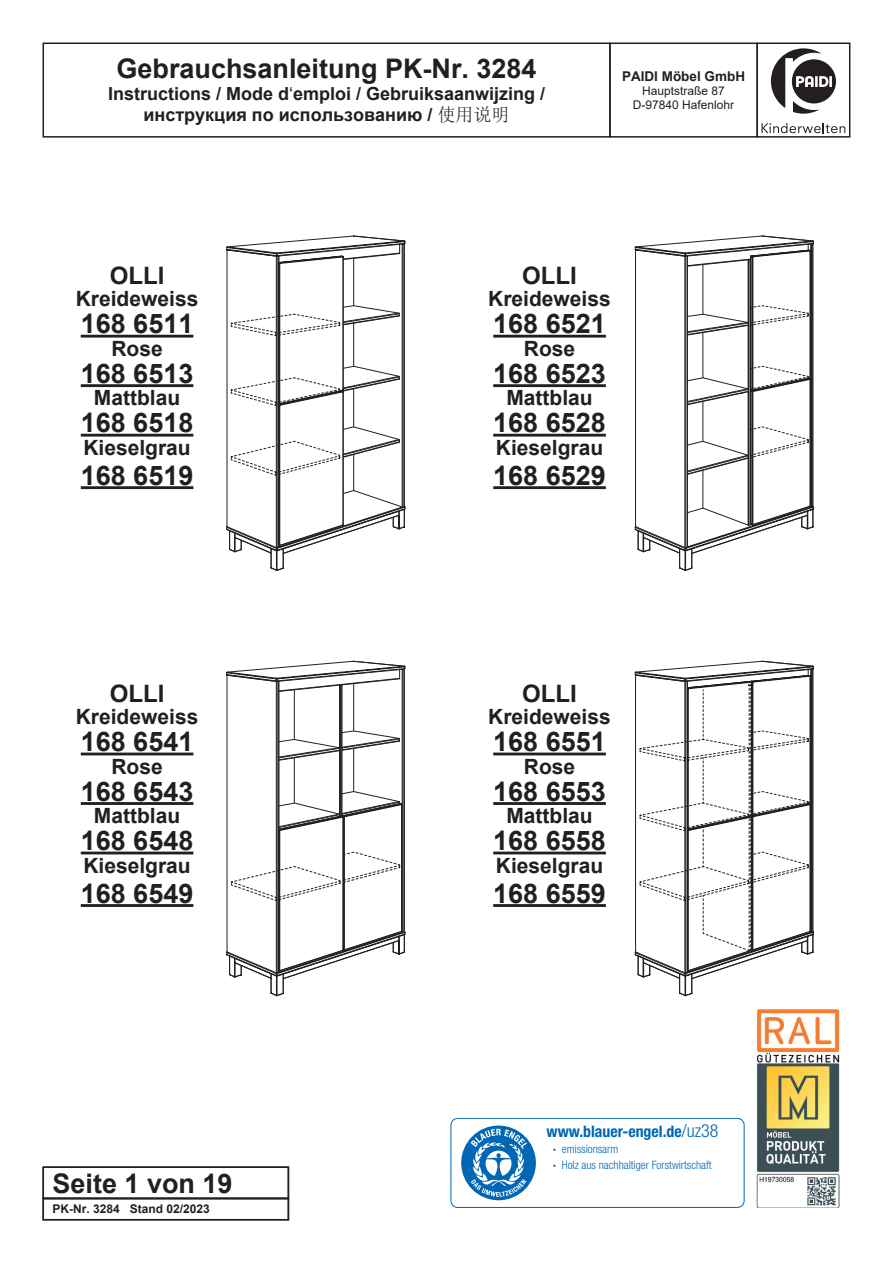
<style>
.page{position:relative;width:893px;height:1263px;background:#fff}
.page>*{position:absolute;margin:0;border:0;box-sizing:border-box;transform-origin:0 0}
.t1{font:700 27px "Arial";color:#231f20}
.t2{font:700 24px "Arial";color:#231f20}
.t3{font:700 21px "Arial";color:#231f20}
.t4{font:700 18px/21.6px "Arial";color:#231f20;text-align:center}
.t5{font:700 condensed 15.9px "Helvetica Neue";color:#0166b3}
.t6{font:700 13.5px "Arial";color:#231f20}
.t7{font:12px/14.4px "Arial";color:#231f20;text-align:center}
.t8{font:700 12px "Arial";color:#231f20}
.t9{font:300 condensed 11.55px/16.4px "Helvetica Neue";color:#0166b3}
.s1{font-weight:400}
.s2{font-family:"Sim Sun";font-weight:400}
.s3{font-weight:300;font-size:18px}
.s4{font-weight:700}
</style>
<div class="page">
<div style="left:451px;top:1118px;width:293px;height:90px;border:1px solid #0166b3;border-radius:7px"></div>
<svg style="left:461px;top:1125px;width:75px;height:75px"></svg>
<img style="left:756px;top:1009px;width:84px;height:199px">
<svg style="left:226px;top:235px;width:180px;height:336px"></svg>
<svg style="left:635px;top:235px;width:179px;height:336px"></svg>
<svg style="left:226px;top:761px;width:176px;height:29px"></svg>
<hr style="left:402px;top:669px;width:1px;height:263px;background:#231f20">
<hr style="left:403px;top:669px;width:1px;height:263px;background:#231f20">
<hr style="left:404px;top:669px;width:1px;height:263px;background:#231f20">
<hr style="left:353px;top:748px;width:1px;height:43px;background:#231f20">
<hr style="left:339px;top:751px;width:1px;height:63px;background:#231f20">
<hr style="left:340px;top:685px;width:1px;height:131px;background:#231f20">
<hr style="left:341px;top:685px;width:1px;height:131px;background:#231f20">
<hr style="left:294px;top:758px;width:1px;height:45px;background:#231f20">
<svg style="left:226px;top:661px;width:179px;height:100px"></svg>
<svg style="left:226px;top:790px;width:180px;height:206px"></svg>
<svg style="left:635px;top:661px;width:179px;height:335px"></svg>
<hr style="left:81px;top:335px;width:112px;height:3px;background:#231f20">
<hr style="left:81px;top:384px;width:112px;height:3px;background:#231f20">
<hr style="left:81px;top:434px;width:112px;height:3px;background:#231f20">
<hr style="left:81px;top:486px;width:112px;height:3px;background:#231f20">
<hr style="left:493px;top:335px;width:113px;height:3px;background:#231f20">
<hr style="left:493px;top:384px;width:113px;height:3px;background:#231f20">
<hr style="left:493px;top:434px;width:113px;height:3px;background:#231f20">
<hr style="left:493px;top:486px;width:113px;height:3px;background:#231f20">
<hr style="left:493px;top:752px;width:113px;height:3px;background:#231f20">
<hr style="left:493px;top:802px;width:113px;height:3px;background:#231f20">
<hr style="left:493px;top:851px;width:113px;height:3px;background:#231f20">
<hr style="left:493px;top:904px;width:113px;height:3px;background:#231f20">
<hr style="left:81px;top:752px;width:112px;height:3px;background:#231f20">
<hr style="left:81px;top:802px;width:112px;height:3px;background:#231f20">
<hr style="left:81px;top:851px;width:112px;height:3px;background:#231f20">
<hr style="left:81px;top:904px;width:112px;height:3px;background:#231f20">
<div style="left:43px;top:43px;width:568px;height:95px;border:2px solid #231f20"></div>
<div style="left:609px;top:43px;width:149px;height:95px;border:2px solid #231f20"></div>
<div style="left:756px;top:43px;width:94px;height:95px;border:2px solid #231f20"></div>
<div style="left:792px;top:59px;width:44px;height:44px;background:#231f20;border-radius:50%"></div>
<svg style="left:771px;top:48px;width:61px;height:66px"></svg>
<svg style="left:762px;top:123px;width:83px;height:10px"></svg>
<div style="left:43px;top:1198px;width:246px;height:22px;border:2px solid #231f20"></div>
<div style="left:43px;top:1166px;width:246px;height:33px;border:2px solid #231f20"></div>
<p class="t1" style="left:116px;top:50px;width:422px">Gebrauchsanleitung PK-Nr. 3284</p>
<p class="t4" style="left:108px;top:83px;width:439px">Instructions / Mode d<span class="s1">‘</span>emploi / Gebruiksaanwijzing / инструкция по использованию / <span class="s2">使用说明</span></p>
<p class="t6" style="left:622px;top:66px;width:125px">PAIDI Möbel GmbH</p>
<p class="t7" style="left:633px;top:83px;width:103px">Hauptstraße 87<br>D-97840 Hafenlohr</p>
<p class="t2" style="left:110px;top:258px;width:56px">OLLI</p>
<p class="t3" style="left:76px;top:284px;width:124px">Kreideweiss</p>
<p class="t1" style="left:81px;top:305px;width:114px">168 6511</p>
<p class="t3" style="left:111px;top:334px;width:53px">Rose</p>
<p class="t1" style="left:81px;top:354px;width:114px">168 6513</p>
<p class="t3" style="left:94px;top:383px;width:88px">Mattblau</p>
<p class="t1" style="left:81px;top:404px;width:114px">168 6518</p>
<p class="t3" style="left:83px;top:433px;width:109px">Kieselgrau</p>
<p class="t1" style="left:81px;top:456px;width:114px">168 6519</p>
<p class="t2" style="left:522px;top:258px;width:56px">OLLI</p>
<p class="t3" style="left:488px;top:284px;width:124px">Kreideweiss</p>
<p class="t1" style="left:493px;top:305px;width:114px">168 6521</p>
<p class="t3" style="left:524px;top:334px;width:53px">Rose</p>
<p class="t1" style="left:493px;top:354px;width:114px">168 6523</p>
<p class="t3" style="left:506px;top:383px;width:88px">Mattblau</p>
<p class="t1" style="left:493px;top:404px;width:114px">168 6528</p>
<p class="t3" style="left:496px;top:433px;width:109px">Kieselgrau</p>
<p class="t1" style="left:493px;top:456px;width:114px">168 6529</p>
<p class="t2" style="left:110px;top:676px;width:56px">OLLI</p>
<p class="t3" style="left:76px;top:702px;width:124px">Kreideweiss</p>
<p class="t1" style="left:81px;top:723px;width:114px">168 6541</p>
<p class="t3" style="left:111px;top:751px;width:53px">Rose</p>
<p class="t1" style="left:81px;top:772px;width:114px">168 6543</p>
<p class="t3" style="left:94px;top:801px;width:88px">Mattblau</p>
<p class="t1" style="left:81px;top:822px;width:114px">168 6548</p>
<p class="t3" style="left:83px;top:850px;width:109px">Kieselgrau</p>
<p class="t1" style="left:81px;top:874px;width:114px">168 6549</p>
<p class="t2" style="left:522px;top:676px;width:56px">OLLI</p>
<p class="t3" style="left:488px;top:702px;width:124px">Kreideweiss</p>
<p class="t1" style="left:493px;top:723px;width:114px">168 6551</p>
<p class="t3" style="left:524px;top:751px;width:53px">Rose</p>
<p class="t1" style="left:493px;top:772px;width:114px">168 6553</p>
<p class="t3" style="left:506px;top:801px;width:88px">Mattblau</p>
<p class="t1" style="left:493px;top:822px;width:114px">168 6558</p>
<p class="t3" style="left:496px;top:850px;width:109px">Kieselgrau</p>
<p class="t1" style="left:493px;top:874px;width:114px">168 6559</p>
<p class="t1" style="left:53px;top:1164px;width:182px">Seite 1 von 19</p>
<p class="t8" style="left:53px;top:1201px;width:159px">PK-Nr. 3284 Stand 02/2023</p>
<p class="t5" style="left:546px;top:1121px;width:173px">www.blauer-engel.de<span class="s3">/uz38</span></p>
<p class="t9" style="left:553px;top:1140px;width:160px"><span class="s4">·</span> emissionsarm<br><span class="s4">·</span> Holz aus nachhaltiger Forstwirtschaft</p>
</div>
